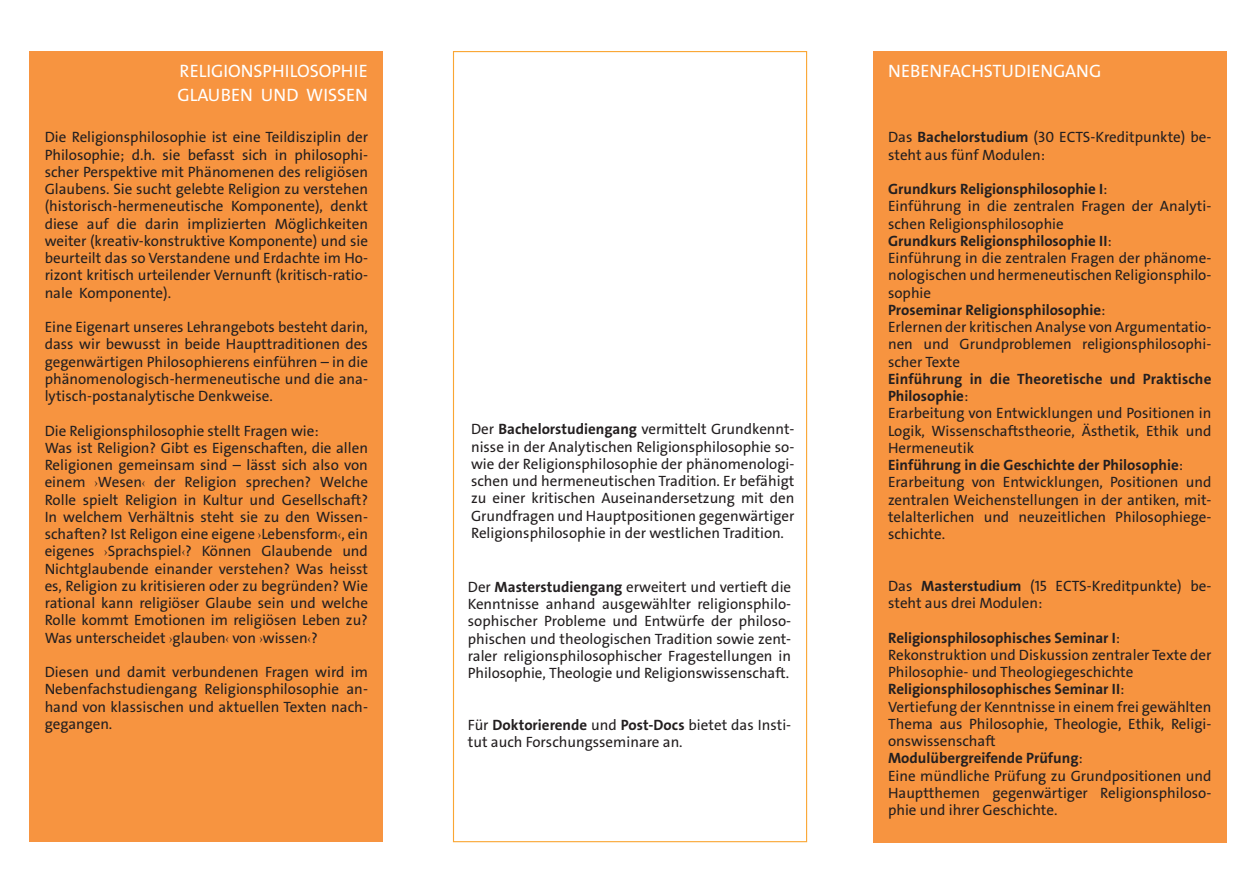
<style>
.page{position:relative;width:1255px;height:893px;background:#fff}
.page>*{position:absolute;margin:0;border:0;box-sizing:border-box;transform-origin:0 0}
.t1{font:18px/24px "The Sans LP5 Plain";color:#fff}
.t2{font:15px/17.2px "The Sans LP5 Plain";color:#231f20;text-align:justify}
.t3{font:15px/17.2px "The Sans LP7 Bld";color:#231f20}
.s1{font-family:"Bembo Std"}
.s2{font-family:"The Sans LP7 Bld"}
.s3{font-family:"The Sans LP5 Plain"}
</style>
<div class="page">
<div style="left:30px;top:51px;width:353px;height:791px;background:#f79440"></div>
<div style="left:873px;top:51px;width:353px;height:791px;background:#f79440"></div>
<p class="t1" style="left:177px;top:59px;width:192px">RELIGIONSPHILOSOPHIE<br>GLAUBEN UND WISSEN</p>
<p class="t2" style="left:45px;top:129px;width:325px">Die Religionsphilosophie ist eine Teildisziplin der Philosophie; d.h. sie befasst sich in philosophi&shy;scher Perspektive mit Phänomenen des religiösen Glaubens. Sie sucht gelebte Religion zu verstehen (historisch-hermeneutische Komponente), denkt diese auf die darin implizierten Möglichkeiten weiter (kreativ-konstruktive Komponente) und sie beurteilt das so Verstandene und Erdachte im Ho&shy;rizont kritisch urteilender Vernunft (kritisch-ratio&shy;nale Komponente).</p>
<p class="t2" style="left:45px;top:318px;width:325px">Eine Eigenart unseres Lehrangebots besteht darin, dass wir bewusst in beide Haupttraditionen des gegenwärtigen Philosophierens einführen – in die phänomenologisch-hermeneutische und die ana&shy;lytisch-postanalytische Denkweise.</p>
<p class="t2" style="left:45px;top:422px;width:275px">Die Religionsphilosophie stellt Fragen wie:</p>
<p class="t2" style="left:45px;top:439px;width:325px">Was ist Religion? Gibt es Eigenschaften, die allen Religionen gemeinsam sind – lässt sich also von einem <span class="s1">›</span>Wesen<span class="s1">‹</span> der Religion sprechen? Welche Rolle spielt Religion in Kultur und Gesellschaft?<br>In welchem Verhältnis steht sie zu den Wissen&shy;schaften? Ist Religon eine eigene <span class="s1">›</span>Lebensform<span class="s1">‹</span>, ein eigenes <span class="s1">›</span>Sprachspiel<span class="s1">‹</span>? Können Glaubende und Nichtglaubende einander verstehen? Was heisst es, Religion zu kritisieren oder zu begründen? Wie rational kann religiöser Glaube sein und welche Rolle kommt Emotionen im religiösen Leben zu?<br>Was unterscheidet <span class="s1">›</span>glauben<span class="s1">‹</span> von <span class="s1">›</span>wissen<span class="s1">‹</span>?</p>
<p class="t2" style="left:45px;top:663px;width:325px">Diesen und damit verbundenen Fragen wird im Nebenfachstudiengang Religionsphilosophie an&shy;hand von klassischen und aktuellen Texten nach&shy;gegangen.</p>
<p class="t2" style="left:471px;top:421px;width:325px">Der <span class="s2">Bachelorstudiengang</span> vermittelt Grundkennt&shy;nisse in der Analytischen Religionsphilosophie so&shy;wie der Religionsphilosophie der phänomenologi&shy;schen und hermeneutischen Tradition. Er befähigt zu einer kritischen Auseinandersetzung mit den Grundfragen und Hauptpositionen gegenwärtiger Religionsphilosophie in der westlichen Tradition.</p>
<p class="t2" style="left:468px;top:578px;width:325px">Der <span class="s2">Masterstudiengang</span> erweitert und vertieft die Kenntnisse anhand ausgewählter religionsphilo&shy;sophischer Probleme und Entwürfe der philoso&shy;phischen und theologischen Tradition sowie zent&shy;raler religionsphilosophischer Fragestellungen in Philosophie, Theologie und Religionswissenschaft.</p>
<p class="t2" style="left:468px;top:716px;width:325px">Für <span class="s2">Doktorierende</span> und <span class="s2">Post-Docs</span> bietet das Insti&shy;tut auch Forschungsseminare an.</p>
<p class="t1" style="left:888px;top:59px;width:215px">NEBENFACHSTUDIENGANG</p>
<p class="t2" style="left:888px;top:129px;width:325px">Das <span class="s2">Bachelorstudium</span> (30 ECTS-Kreditpunkte) be&shy;steht aus fünf Modulen:</p>
<p class="t3" style="left:888px;top:180px;width:221px">Grundkurs Religionsphilosophie I<span class="s3">:</span></p>
<p class="t2" style="left:888px;top:198px;width:325px">Einführung in die zentralen Fragen der Analyti&shy;schen Religionsphilosophie</p>
<p class="t3" style="left:888px;top:232px;width:225px">Grundkurs Religionsphilosophie II<span class="s3">:</span></p>
<p class="t2" style="left:888px;top:249px;width:325px">Einführung in die zentralen Fragen der phänome&shy;nologischen und hermeneutischen Religionsphilo&shy;sophie</p>
<p class="t3" style="left:888px;top:301px;width:219px">Proseminar Religionsphilosophie<span class="s3">:</span></p>
<p class="t2" style="left:888px;top:318px;width:325px">Erlernen der kritischen Analyse von Argumentatio&shy;nen und Grundproblemen religionsphilosophi&shy;scher Texte</p>
<p class="t3" style="left:888px;top:370px;width:325px">Einführung in die Theoretische und Praktische<br>Philosophie<span class="s3">:</span></p>
<p class="t2" style="left:888px;top:405px;width:325px">Erarbeitung von Entwicklungen und Positionen in Logik, Wissenschaftstheorie, Ästhetik, Ethik und Hermeneutik</p>
<p class="t3" style="left:888px;top:456px;width:296px">Einführung in die Geschichte der Philosophie<span class="s3">:</span></p>
<p class="t2" style="left:888px;top:474px;width:325px">Erarbeitung von Entwicklungen, Positionen und zentralen Weichenstellungen in der antiken, mit&shy;telalterlichen und neuzeitlichen Philosophiege&shy;schichte.</p>
<p class="t2" style="left:888px;top:577px;width:325px">Das <span class="s2">Masterstudium</span> (15 ECTS-Kreditpunkte) be&shy;steht aus drei Modulen:</p>
<p class="t3" style="left:888px;top:629px;width:234px">Religionsphilosophisches Seminar I<span class="s3">:</span></p>
<p class="t2" style="left:888px;top:646px;width:325px">Rekonstruktion und Diskussion zentraler Texte der<br>Philosophie- und Theologiegeschichte</p>
<p class="t3" style="left:888px;top:681px;width:238px">Religionsphilosophisches Seminar II<span class="s3">:</span></p>
<p class="t2" style="left:888px;top:698px;width:325px">Vertiefung der Kenntnisse in einem frei gewählten Thema aus Philosophie, Theologie, Ethik, Religi&shy;onswissenschaft</p>
<p class="t3" style="left:888px;top:750px;width:196px">Modulübergreifende Prüfung<span class="s3">:</span></p>
<p class="t2" style="left:888px;top:767px;width:325px">Eine mündliche Prüfung zu Grundpositionen und Hauptthemen gegenwärtiger Religionsphiloso&shy;phie und ihrer Geschichte.</p>
</div>
